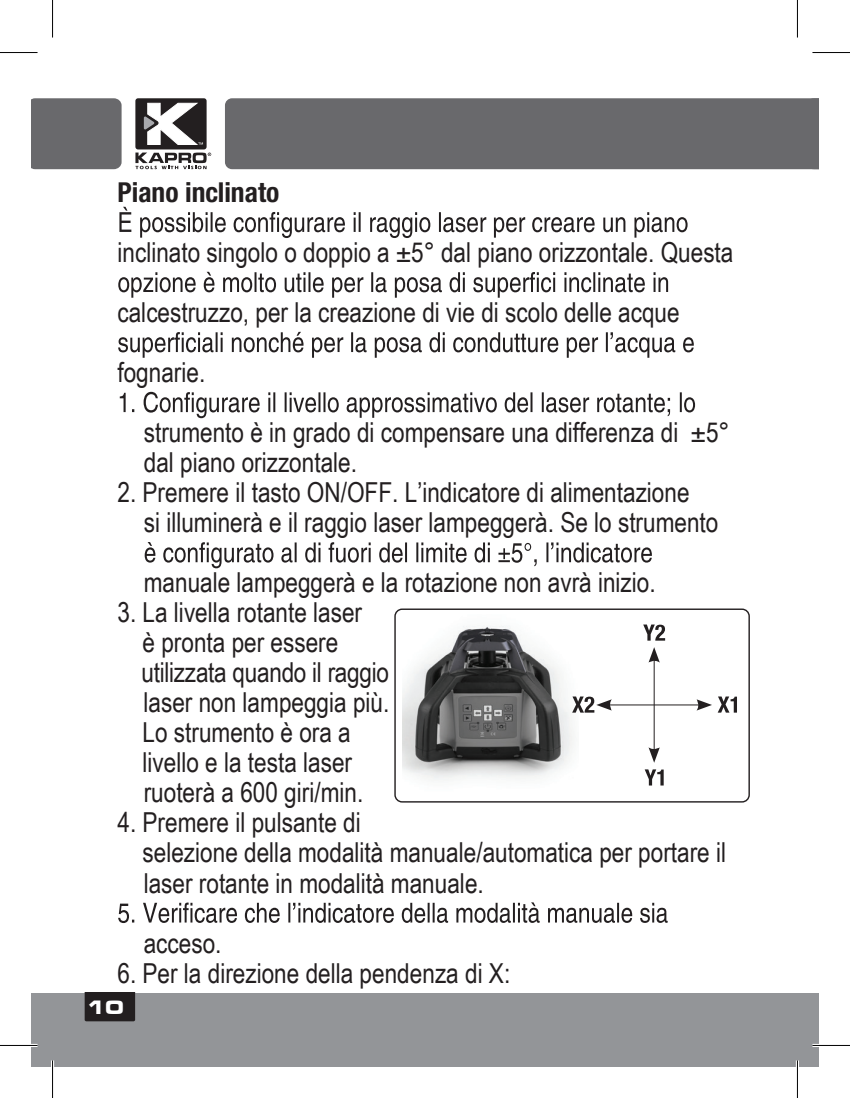
<style>
.page{position:relative;width:850px;height:1098px;background:#fff}
.page>*{position:absolute;margin:0;border:0;box-sizing:border-box;transform-origin:0 0}
.t1{font:27.5px/30px "Arial Narrow";color:#231f20}
.t2{font:700 condensed 27.5px "Helvetica Neue";color:#231f20}
.t3{font:20px "Microgramma D Bold Exte";color:#fff}
</style>
<div class="page">
<div style="left:31px;top:992px;width:787px;height:74px;background:#939598"></div>
<svg style="left:85px;top:992px;width:50px;height:29px"></svg>
<div style="left:135px;top:98px;width:71px;height:51px;background:#231f20;border-radius:3px"></div>
<svg style="left:135px;top:152px;width:76px;height:17px"></svg>
<svg style="left:144px;top:103px;width:59px;height:42px"></svg>
<div style="left:31px;top:98px;width:90px;height:71px;background:#69696c"></div>
<div style="left:225px;top:98px;width:579px;height:71px;background:#69696c"></div>
<svg style="left:804px;top:98px;width:14px;height:71px"></svg>
<svg style="left:119px;top:207px;width:568px;height:31px"></svg>
<svg style="left:118px;top:272px;width:549px;height:25px"></svg>
<svg style="left:118px;top:332px;width:575px;height:25px"></svg>
<svg style="left:120px;top:392px;width:574px;height:26px"></svg>
<svg style="left:145px;top:542px;width:506px;height:26px"></svg>
<svg style="left:118px;top:902px;width:549px;height:20px"></svg>
<div style="left:394px;top:608px;width:355px;height:194px;border:1px solid #231f20;border-radius:7px"></div>
<img style="left:402px;top:626px;width:174px;height:154px">
<hr style="left:607px;top:704px;width:93px;height:1px;background:#231f20">
<svg style="left:696px;top:699px;width:15px;height:11px"></svg>
<svg style="left:718px;top:696px;width:18px;height:16px"></svg>
<svg style="left:572px;top:696px;width:39px;height:16px"></svg>
<hr style="left:653px;top:658px;width:1px;height:93px;background:#231f20">
<svg style="left:648px;top:647px;width:11px;height:15px"></svg>
<svg style="left:648px;top:747px;width:11px;height:15px"></svg>
<svg style="left:643px;top:624px;width:21px;height:16px"></svg>
<svg style="left:644px;top:769px;width:19px;height:16px"></svg>
<hr style="left:0;top:1043px;width:38px;height:3px;background:#fff">
<hr style="left:812px;top:1043px;width:37px;height:3px;background:#fff">
<hr style="left:51px;top:1060px;width:3px;height:37px;background:#fff">
<hr style="left:795px;top:1060px;width:3px;height:37px;background:#fff">
<hr style="left:0;top:52px;width:38px;height:1px;background:#000">
<hr style="left:812px;top:52px;width:37px;height:1px;background:#000">
<hr style="left:0;top:1044px;width:38px;height:1px;background:#000">
<hr style="left:812px;top:1044px;width:37px;height:1px;background:#000">
<hr style="left:52px;top:0;width:1px;height:37px;background:#000">
<hr style="left:52px;top:1060px;width:1px;height:37px;background:#000">
<hr style="left:796px;top:0;width:1px;height:37px;background:#000">
<hr style="left:796px;top:1060px;width:1px;height:37px;background:#000">
<p class="t2" style="left:117px;top:175px;width:163px">Piano inclinato</p>
<p class="t1" style="left:117px;top:221px;width:617px;line-height:60px">inclinato singolo o doppio a ±5° dal piano orizzontale. Questa calcestruzzo, per la creazione di vie di scolo delle acque fognarie.</p>
<p class="t1" style="left:144px;top:416px;width:587px">strumento è in grado di compensare una differenza di ±5° dal piano orizzontale.</p>
<p class="t1" style="left:144px;top:476px;width:576px;text-indent:-26px">2. Premere il tasto ON/OFF. L’indicatore di alimentazione<br>si illuminerà e il raggio laser lampeggerà. Se lo strumento</p>
<p class="t1" style="left:144px;top:566px;width:513px">manuale lampeggerà e la rotazione non avrà inizio.</p>
<p class="t1" style="left:141px;top:596px;width:249px;text-indent:-24px">3. La livella rotante laser<br>è pronta per essere utilizzata quando il raggio laser non lampeggia più.<br>Lo strumento è ora a livello e la testa laser ruoterà a 600 giri/min.</p>
<p class="t1" style="left:142px;top:806px;width:584px;text-indent:-25px">4. Premere il pulsante di<br>selezione della modalità manuale/automatica per portare il laser rotante in modalità manuale.</p>
<p class="t1" style="left:144px;top:926px;width:79px">acceso.</p>
<p class="t1" style="left:117px;top:956px;width:394px">6. Per la direzione della pendenza di X:</p>
<p class="t3" style="left:87px;top:993px;width:38px">10</p>
</div>
